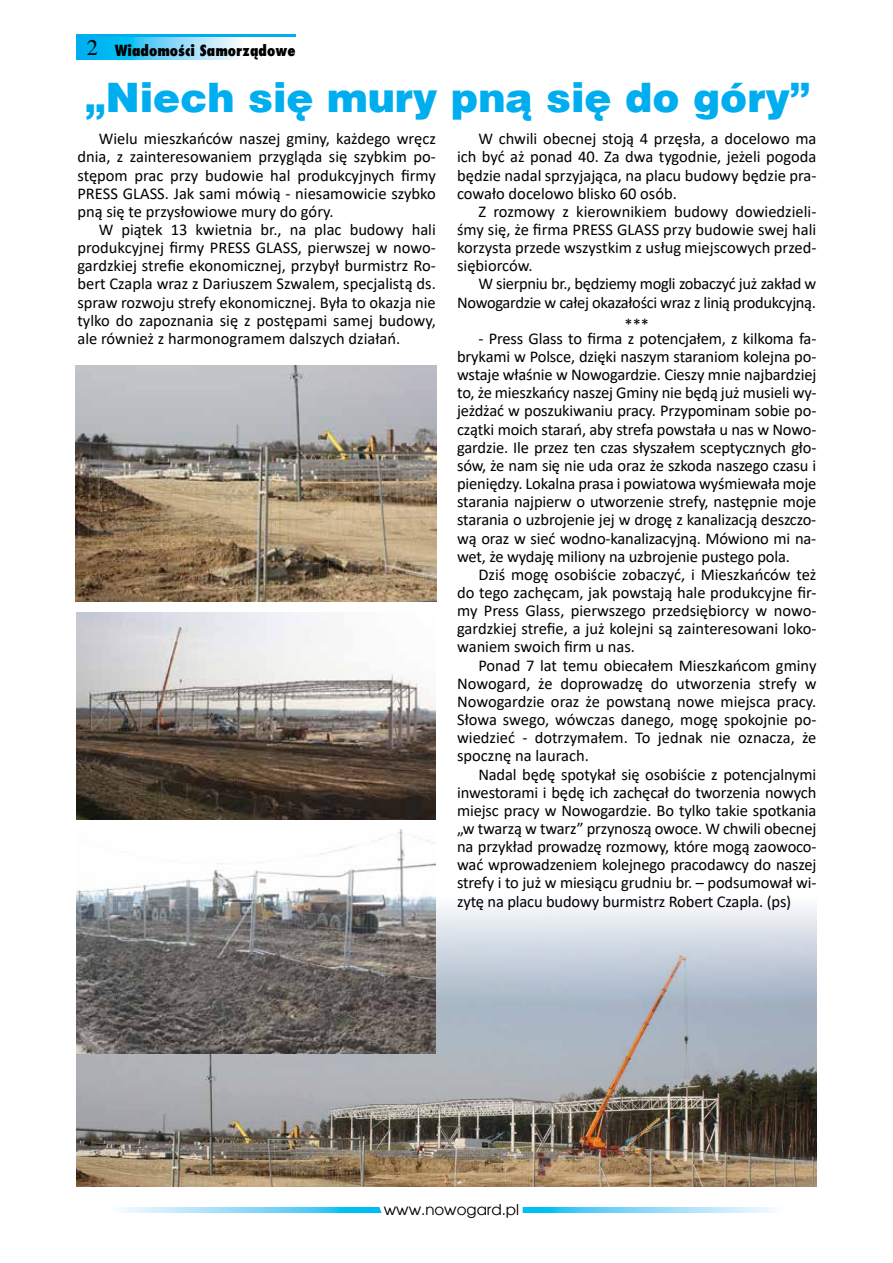
<style>
.page{position:relative;width:893px;height:1263px;background:#fff}
.page>*{position:absolute;margin:0;border:0;box-sizing:border-box;transform-origin:0 0}
.t1{font:900 40.65px "Switzerland";color:#00aeef}
.t2{font:22.5px "Times";color:#000}
.t3{font:16.5px/18.1px "Calibri";letter-spacing:-.01em;color:#000;text-align:justify}
.t4{font:800 15px "Fujiyama";color:#000}
.t5{font:15px "Avalon";color:#000}
</style>
<div class="page">
<div style="left:77px;top:34px;width:219px;height:26px;background:#00aeef"></div>
<svg style="left:107px;top:37px;width:189px;height:23px;background:#a1e2f9"></svg>
<svg style="left:528px;top:1208px;width:248px;height:5px"></svg>
<svg style="left:120px;top:1208px;width:251px;height:5px"></svg>
<svg style="left:371px;top:1186px;width:157px;height:27px"></svg>
<img style="left:77px;top:906px;width:739px;height:280px">
<img style="left:75px;top:366px;width:361px;height:235px">
<img style="left:76px;top:829px;width:360px;height:224px">
<img style="left:77px;top:612px;width:359px;height:208px">
<h2 class="t2" style="left:87px;top:35px;width:13px">2</h2>
<p class="t4" style="left:115px;top:40px;width:182px">Wiadomości Samorządowe</p>
<h1 class="t1" style="left:86px;top:73px;width:726px">„Niech się mury pną się do góry”</h1>
<p class="t3" style="left:77px;top:129px;width:360px;text-indent:21px">Wielu mieszkańców naszej gminy, każdego wręcz dnia, z zainteresowaniem przygląda się szybkim po&shy;stępom prac przy budowie hal produkcyjnych firmy PRESS GLASS. Jak sami mówią - niesamowicie szybko pną się te przysłowiowe mury do góry.</p>
<p class="t3" style="left:77px;top:220px;width:360px;text-indent:21px">W piątek 13 kwietnia br., na plac budowy hali produkcyjnej firmy PRESS GLASS, pierwszej w nowo&shy;gardzkiej strefie ekonomicznej, przybył burmistrz Ro&shy;bert Czapla wraz z Dariuszem Szwalem, specjalistą ds. spraw rozwoju strefy ekonomicznej. Była to okazja nie tylko do zapoznania się z postępami samej budowy, ale również z harmonogramem dalszych działań.</p>
<p class="t3" style="left:457px;top:129px;width:361px;text-indent:21px">W chwili obecnej stoją 4 przęsła, a docelowo ma ich być aż ponad 40. Za dwa tygodnie, jeżeli pogoda będzie nadal sprzyjająca, na placu budowy będzie pra&shy;cowało docelowo blisko 60 osób.</p>
<p class="t3" style="left:457px;top:202px;width:361px;text-indent:21px">Z rozmowy z kierownikiem budowy dowiedzieli&shy;śmy się, że firma PRESS GLASS przy budowie swej hali korzysta przede wszystkim z usług miejscowych przed&shy;siębiorców.</p>
<p class="t3" style="left:457px;top:274px;width:361px;text-align:right">W sierpniu br., będziemy mogli zobaczyć już zakład w<br>Nowogardzie w całej okazałości wraz z linią produkcyjną.</p>
<p class="t3" style="left:624px;top:315px;width:26px">***</p>
<p class="t3" style="left:457px;top:329px;width:361px;text-indent:21px">- Press Glass to firma z potencjałem, z kilkoma fa&shy;brykami w Polsce, dzięki naszym staraniom kolejna po&shy;wstaje właśnie w Nowogardzie. Cieszy mnie najbardziej to, że mieszkańcy naszej Gminy nie będą już musieli wy&shy;jeżdżać w poszukiwaniu pracy. Przypominam sobie po&shy;czątki moich starań, aby strefa powstała u nas w Nowo&shy;gardzie. Ile przez ten czas słyszałem sceptycznych gło&shy;sów, że nam się nie uda oraz że szkoda naszego czasu i pieniędzy. Lokalna prasa i powiatowa wyśmiewała moje starania najpierw o utworzenie strefy, następnie moje starania o uzbrojenie jej w drogę z kanalizacją deszczo&shy;wą oraz w sieć wodno-kanalizacyjną. Mówiono mi na&shy;wet, że wydaję miliony na uzbrojenie pustego pola.</p>
<p class="t3" style="left:457px;top:565px;width:361px;text-indent:21px">Dziś mogę osobiście zobaczyć, i Mieszkańców też do tego zachęcam, jak powstają hale produkcyjne fir&shy;my Press Glass, pierwszego przedsiębiorcy w nowo&shy;gardzkiej strefie, a już kolejni są zainteresowani loko&shy;waniem swoich firm u nas.</p>
<p class="t3" style="left:457px;top:656px;width:361px;text-indent:21px">Ponad 7 lat temu obiecałem Mieszkańcom gminy Nowogard, że doprowadzę do utworzenia strefy w Nowogardzie oraz że powstaną nowe miejsca pracy.<br>Słowa swego, wówczas danego, mogę spokojnie po&shy;wiedzieć - dotrzymałem. To jednak nie oznacza, że spocznę na laurach.</p>
<p class="t3" style="left:457px;top:764px;width:361px;text-indent:21px">Nadal będę spotykał się osobiście z potencjalnymi inwestorami i będę ich zachęcał do tworzenia nowych miejsc pracy w Nowogardzie. Bo tylko takie spotkania „w twarzą w twarz” przynoszą owoce. W chwili obecnej na przykład prowadzę rozmowy, które mogą zaowoco&shy;wać wprowadzeniem kolejnego pracodawcy do naszej strefy i to już w miesiącu grudniu br. – podsumował wi&shy;zytę na placu budowy burmistrz Robert Czapla. (ps)</p>
<p class="t5" style="left:384px;top:1200px;width:137px">www.nowogard.pl</p>
</div>
